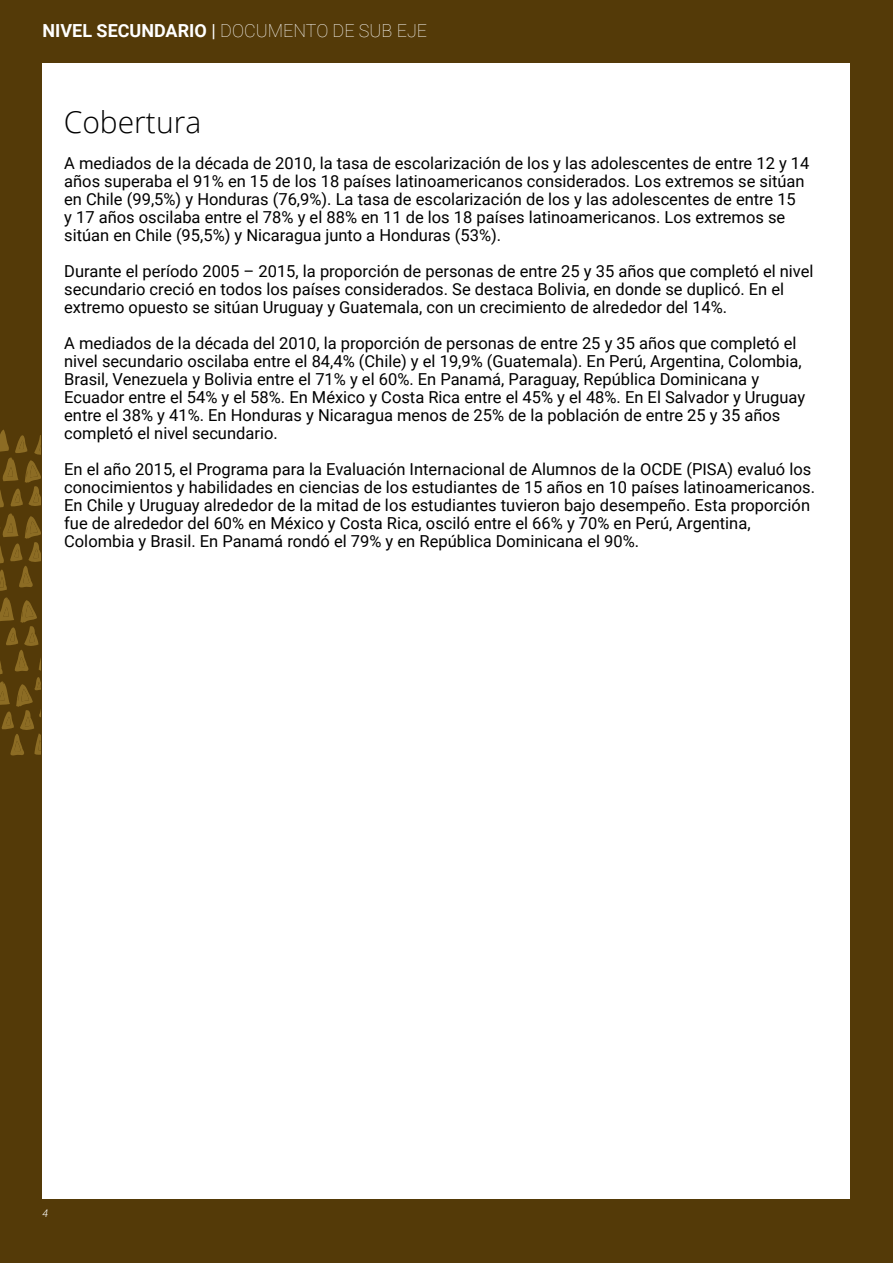
<style>
.page{position:relative;width:893px;height:1263px;background:#543a08}
.page>*{position:absolute;margin:0;border:0;box-sizing:border-box;transform-origin:0 0}
.t1{font:300 30px "Open Sans";color:#000}
.t2{font:100 18px "Roboto";color:#fff}
.t3{font:16.5px/18px "Roboto";color:#000}
.t4{font:italic 300 10.5px "Roboto";color:#fff}
.s1{font-weight:700}
.s2{font-weight:400}
</style>
<div class="page">
<div style="left:43px;top:64px;width:807px;height:1135px;background:#fff"></div>
<svg style="left:0;top:597px;width:41px;height:159px"></svg>
<svg style="left:0;top:430px;width:41px;height:161px"></svg>
<p class="t2" style="left:43px;top:18px;width:386px"><span class="s1">NIVEL SECUNDARIO</span> <span class="s2">|</span> DOCUMENTO DE SUB EJE</p>
<h1 class="t1" style="left:64px;top:101px;width:139px">Cobertura</h1>
<p class="t3" style="left:64px;top:153px;width:747px">A mediados de la década de 2010, la tasa de escolarización de los y las adolescentes de entre 12 y 14 años superaba el 91% en 15 de los 18 países latinoamericanos considerados. Los extremos se sitúan en Chile (99,5%) y Honduras (76,9%). La tasa de escolarización de los y las adolescentes de entre 15<br>y 17 años oscilaba entre el 78% y el 88% en 11 de los 18 países latinoamericanos. Los extremos se sitúan en Chile (95,5%) y Nicaragua junto a Honduras (53%).</p>
<p class="t3" style="left:64px;top:261px;width:751px">Durante el período 2005 – 2015, la proporción de personas de entre 25 y 35 años que completó el nivel secundario creció en todos los países considerados. Se destaca Bolivia, en donde se duplicó. En el extremo opuesto se sitúan Uruguay y Guatemala, con un crecimiento de alrededor del 14%.</p>
<p class="t3" style="left:64px;top:333px;width:743px">A mediados de la década del 2010, la proporción de personas de entre 25 y 35 años que completó el nivel secundario oscilaba entre el 84,4% (Chile) y el 19,9% (Guatemala). En Perú, Argentina, Colombia, Brasil, Venezuela y Bolivia entre el 71% y el 60%. En Panamá, Paraguay, República Dominicana y Ecuador entre el 54% y el 58%. En México y Costa Rica entre el 45% y el 48%. En El Salvador y Uruguay entre el 38% y 41%. En Honduras y Nicaragua menos de 25% de la población de entre 25 y 35 años completó el nivel secundario.</p>
<p class="t3" style="left:64px;top:459px;width:752px">En el año 2015, el Programa para la Evaluación Internacional de Alumnos de la OCDE (PISA) evaluó los conocimientos y habilidades en ciencias de los estudiantes de 15 años en 10 países latinoamericanos.<br>En Chile y Uruguay alrededor de la mitad de los estudiantes tuvieron bajo desempeño. Esta proporción fue de alrededor del 60% en México y Costa Rica, osciló entre el 66% y 70% en Perú, Argentina, Colombia y Brasil. En Panamá rondó el 79% y en República Dominicana el 90%.</p>
<p class="t4" style="left:43px;top:1205px;width:7px">4</p>
</div>
